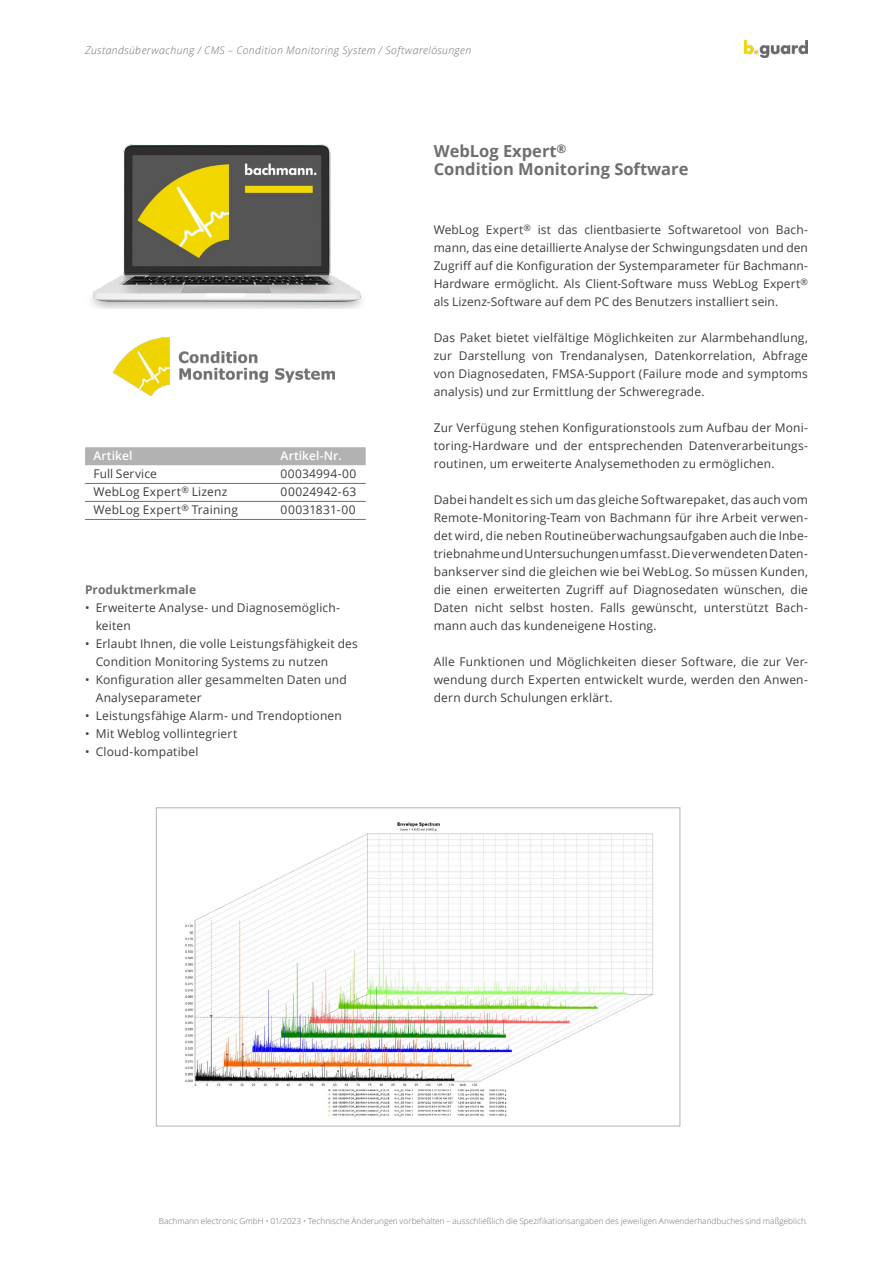
<style>
.page{position:relative;width:893px;height:1263px;background:#fff}
.page>*{position:absolute;margin:0;border:0;box-sizing:border-box;transform-origin:0 0}
.t1{font:700 16.5px/18px "Open Sans";color:#706f6f}
.t2{font:12px/18px "Open Sans";letter-spacing:.015em;color:#3c3c3b;text-align:justify}
.t3{font:600 12px "Open Sans";letter-spacing:.01em;color:#fff}
.t4{font:700 12px "Open Sans";letter-spacing:.005em;color:#706f6f}
.t5{font:italic 300 10.5px "Open Sans";letter-spacing:.04em;color:#706f6f}
.t6{font:300 8.25px "Open Sans";letter-spacing:.005em;color:#706f6f}
</style>
<div class="page">
<img style="left:744px;top:40px;width:64px;height:18px">
<img style="left:91px;top:145px;width:271px;height:164px">
<img style="left:114px;top:338px;width:220px;height:57px">
<img style="left:185px;top:822px;width:468px;height:295px">
<div style="left:156px;top:807px;width:524px;height:319px;border:1px solid #b3b2b2"></div>
<div style="left:85px;top:447px;width:281px;height:18px;background:#b3b2b2"></div>
<hr style="left:85px;top:483px;width:281px;height:1px;background:#706f6f">
<hr style="left:85px;top:501px;width:281px;height:1px;background:#706f6f">
<hr style="left:85px;top:519px;width:281px;height:1px;background:#706f6f">
<p class="t5" style="left:85px;top:43px;width:388px">Zustandsüberwachung / CMS – Condition Monitoring System / Softwarelösungen</p>
<p class="t3" style="left:94px;top:447px;width:41px">Artikel</p>
<p class="t3" style="left:281px;top:447px;width:63px">Artikel-Nr.</p>
<p class="t2" style="left:94px;top:464px;width:65px">Full Service</p>
<p class="t2" style="left:281px;top:464px;width:77px">00034994-00</p>
<p class="t2" style="left:94px;top:482px;width:135px">WebLog Expert<sup>®</sup> Lizenz</p>
<p class="t2" style="left:281px;top:482px;width:77px">00024942-63</p>
<p class="t2" style="left:94px;top:500px;width:146px">WebLog Expert<sup>®</sup> Training</p>
<p class="t2" style="left:281px;top:500px;width:76px">00031831-00</p>
<p class="t4" style="left:85px;top:581px;width:113px">Produktmerkmale</p>
<p class="t2" style="left:96px;top:599px;width:246px;text-indent:-11px">• Erweiterte Analyse- und Diagnosemöglich&shy;keiten</p>
<p class="t2" style="left:96px;top:635px;width:264px;text-indent:-11px">• Erlaubt Ihnen, die volle Leistungsfähigkeit des<br>Condition Monitoring Systems zu nutzen</p>
<p class="t2" style="left:96px;top:671px;width:253px;text-indent:-11px">• Konfiguration aller gesammelten Daten und<br>Analyseparameter</p>
<p class="t2" style="left:85px;top:707px;width:258px">• Leistungsfähige Alarm- und Trendoptionen</p>
<p class="t2" style="left:85px;top:725px;width:154px">• Mit Weblog vollintegriert</p>
<p class="t2" style="left:85px;top:743px;width:115px">• Cloud-kompatibel</p>
<h1 class="t1" style="left:434px;top:142px;width:256px">WebLog Expert<sup>®<br></sup>Condition Monitoring Software</h1>
<p class="t2" style="left:434px;top:221px;width:376px">WebLog Expert<sup>®</sup> ist das clientbasierte Softwaretool von Bach&shy;mann, das eine detaillierte Analyse der Schwingungsdaten und den Zugriff auf die Konfiguration der Systemparameter für Bachmann-Hardware ermöglicht. Als Client-Software muss WebLog Expert<sup>® </sup>als Lizenz-Software auf dem PC des Benutzers installiert sein.</p>
<p class="t2" style="left:434px;top:329px;width:376px">Das Paket bietet vielfältige Möglichkeiten zur Alarmbehandlung, zur Darstellung von Trendanalysen, Datenkorrelation, Abfrage von Diagnosedaten, FMSA-Support (Failure mode and symptoms analysis) und zur Ermittlung der Schweregrade.</p>
<p class="t2" style="left:434px;top:419px;width:376px">Zur Verfügung stehen Konfigurationstools zum Aufbau der Moni&shy;toring-Hardware und der entsprechenden Datenverarbeitungs&shy;routinen, um erweiterte Analysemethoden zu ermöglichen.</p>
<p class="t2" style="left:434px;top:491px;width:376px">Dabei handelt es sich um das gleiche Softwarepaket, das auch vom Remote-Monitoring-Team von Bachmann für ihre Arbeit verwen&shy;det wird, die neben Routineü berwachungsaufgaben auch die Inbe&shy;triebnahme und Untersuchungen umfasst. Die verwendeten Daten&shy;bankserver sind die gleichen wie bei WebLog. So müssen Kunden, die einen erweiterten Zugriff auf Diagnosedaten wü nschen, die Daten nicht selbst hosten. Falls gewünscht, unterstützt Bach&shy;mann auch das kundeneigene Hosting.</p>
<p class="t2" style="left:434px;top:653px;width:376px">Alle Funktionen und Möglichkeiten dieser Software, die zur Ver&shy;wendung durch Experten entwickelt wurde, werden den Anwen&shy;dern durch Schulungen erklärt.</p>
<p class="t6" style="left:159px;top:1216px;width:651px">Bachmann electronic GmbH • 01/2023 • Technische Änderungen vorbehalten – ausschließlich die Spezifikationsangaben des jeweiligen Anwenderhandbuches sind maßgeblich.</p>
</div>
